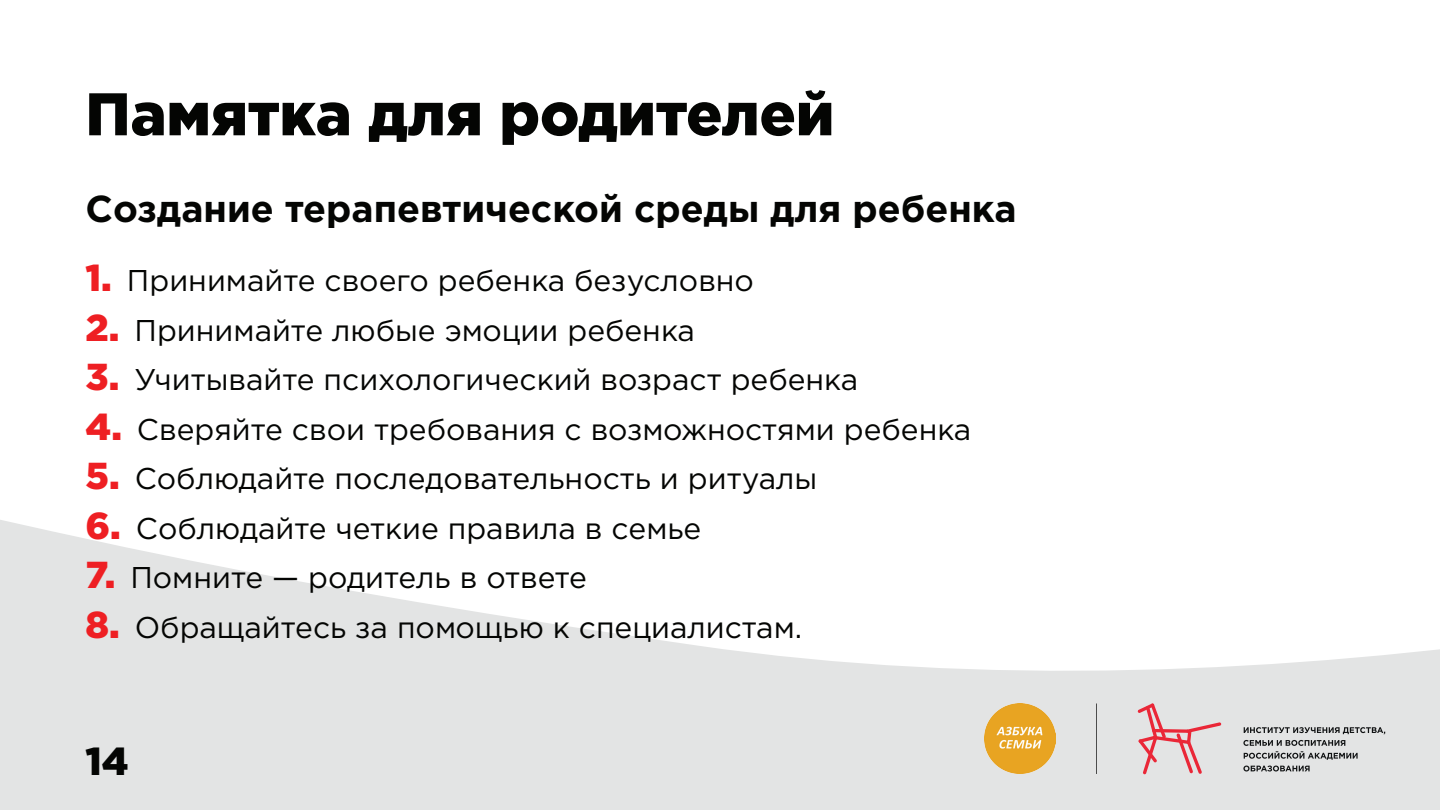
<style>
.page{position:relative;width:1440px;height:810px;background:#fff}
.page>*{position:absolute;margin:0;border:0;box-sizing:border-box;transform-origin:0 0}
.t1{font:900 60px "Gotham Pro";color:#040503}
.t2{font:900 39px "Gotham Pro";color:#040503}
.t3{font:700 37.5px "Gotham Pro";color:#040503}
.t4{font:30px "Gotham Pro";color:#040503}
.s1{font-weight:900;font-size:37.5px;color:#ee1f23}
</style>
<div class="page">
<svg style="left:0;top:520px;width:1440px;height:290px;fill:#e3e4e4"></svg>
<img style="left:985px;top:704px;width:70px;height:70px">
<hr style="left:1096px;top:704px;width:1px;height:70px;background:#4c4c4c">
<svg style="left:1138px;top:703px;width:83px;height:71px;background:#e4c1c4"></svg>
<svg style="left:1244px;top:727px;width:141px;height:7px"></svg>
<svg style="left:1243px;top:740px;width:115px;height:20px;background:#abacad"></svg>
<svg style="left:1243px;top:766px;width:67px;height:6px"></svg>
<h1 class="t1" style="left:86px;top:79px;width:750px">Памятка для родителей</h1>
<p class="t3" style="left:86px;top:187px;width:933px">Создание терапевтической среды для ребенка</p>
<p class="t4" style="left:86px;top:264px;width:670px"><span class="s1">1.</span> Принимайте своего ребенка безусловно</p>
<p class="t4" style="left:86px;top:314px;width:611px"><span class="s1">2.</span> Принимайте любые эмоции ребенка</p>
<p class="t4" style="left:86px;top:363px;width:774px"><span class="s1">3.</span> Учитывайте психологический возраст ребенка</p>
<p class="t4" style="left:86px;top:413px;width:887px"><span class="s1">4.</span> Сверяйте свои требования с возможностями ребенка</p>
<p class="t4" style="left:86px;top:462px;width:733px"><span class="s1">5.</span> Соблюдайте последовательность и ритуалы</p>
<p class="t4" style="left:86px;top:512px;width:617px"><span class="s1">6.</span> Соблюдайте четкие правила в семье</p>
<p class="t4" style="left:86px;top:561px;width:503px"><span class="s1">7.</span> Помните — родитель в ответе</p>
<p class="t4" style="left:86px;top:611px;width:718px"><span class="s1">8.</span> Обращайтесь за помощью к специалистам.</p>
<h2 class="t2" style="left:86px;top:738px;width:45px">14</h2>
</div>
